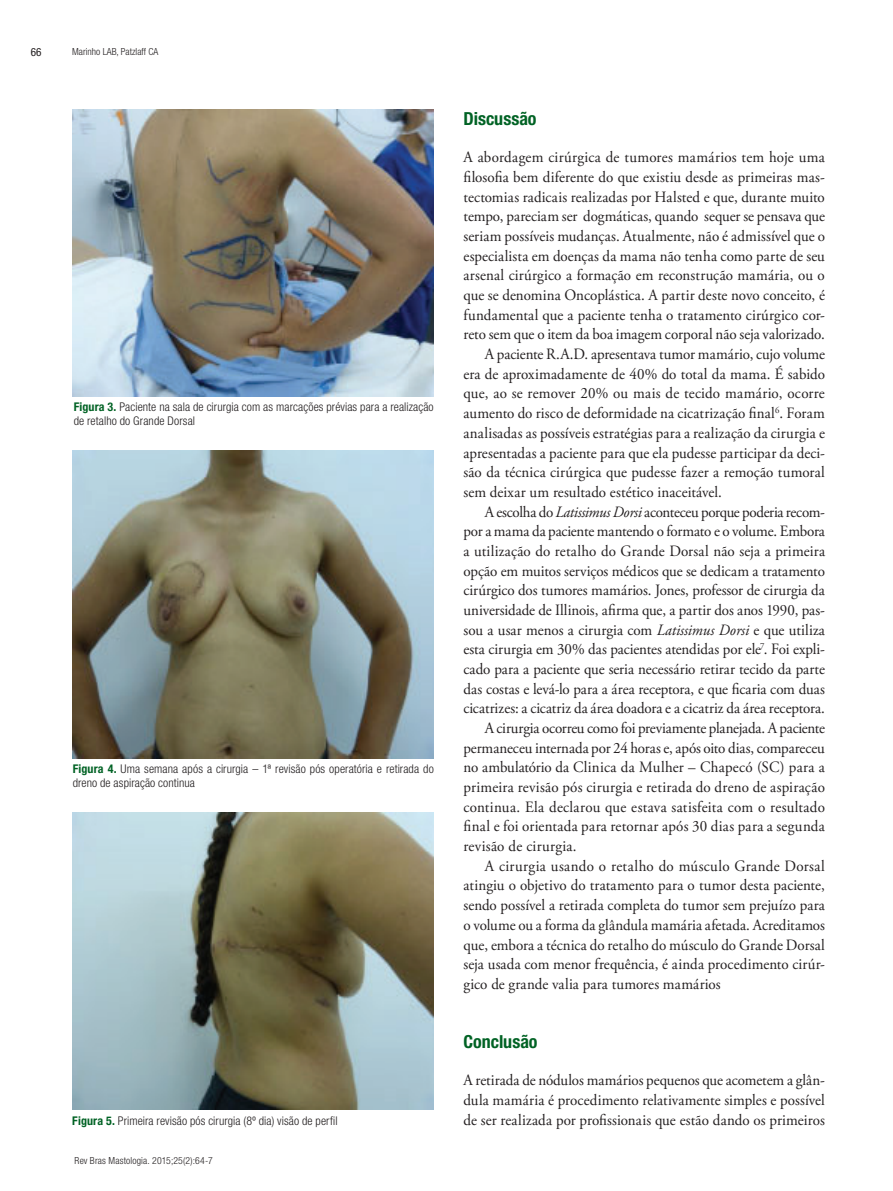
<style>
.page{position:relative;width:893px;height:1191px;background:#fff}
.page>*{position:absolute;margin:0;border:0;box-sizing:border-box;transform-origin:0 0}
.t1{font:700 condensed 18px "Helvetica Neue LT Std";color:#006224}
.t2{font:15.75px/19.6px "Adobe Garamond Pro";letter-spacing:.005em;color:#231f20;text-align:justify;scale:.95 1}
.t3{font:15.75px "Adobe Garamond Pro";letter-spacing:-.015em;color:#231f20;scale:.95 1}
.t4{font:15.75px "Adobe Garamond Pro";letter-spacing:-.02em;color:#231f20;scale:.95 1}
.t5{font:15.75px "Adobe Garamond Pro";letter-spacing:.025em;color:#231f20;scale:.95 1}
.t6{font:300 condensed 12px/14.4px "Helvetica Neue LT Std";letter-spacing:.01em;color:#231f20}
.t7{font:condensed 11.25px "Helvetica Neue LT Std";color:#231f20}
.t8{font:300 condensed 9.75px "Helvetica Neue LT Std";letter-spacing:.01em;color:#231f20}
.s1{font-weight:700;color:#006224}
.s2{font-style:italic}
</style>
<div class="page">
<img style="left:72px;top:109px;width:362px;height:287px">
<img style="left:72px;top:451px;width:362px;height:307px">
<img style="left:72px;top:812px;width:362px;height:297px">
<p class="t7" style="left:31px;top:46px;width:12px">66</p>
<p class="t8" style="left:72px;top:46px;width:88px">Marinho LAB, Patzlaff CA</p>
<p class="t6" style="left:74px;top:399px;width:362px"><span class="s1">Figura 3.</span> Paciente na sala de cirurgia com as marcações prévias para a realização de retalho do Grande Dorsal</p>
<p class="t6" style="left:73px;top:761px;width:363px"><span class="s1">Figura 4.</span> Uma semana após a cirurgia – 1ª revisão pós operatória e retirada do dreno de aspiração continua</p>
<p class="t6" style="left:72px;top:1113px;width:267px"><span class="s1">Figura 5.</span> Primeira revisão pós cirurgia (8º dia) visão de perfil</p>
<p class="t8" style="left:75px;top:1155px;width:140px">Rev Bras Mastologia. 2015;25(2):64-7</p>
<p class="t1" style="left:463px;top:108px;width:75px">Discussão</p>
<p class="t2" style="left:463px;top:148px;width:382px">A abordagem cirúrgica de tumores mamários tem hoje uma</p>
<p class="t2" style="left:463px;top:168px;width:382px">filosofia bem diferente do que existiu desde as primeiras mas-</p>
<p class="t2" style="left:463px;top:187px;width:382px">tectomias radicais realizadas por Halsted e que, durante muito</p>
<p class="t2" style="left:463px;top:207px;width:382px">tempo, pareciam ser dogmáticas, quando sequer se pensava que</p>
<p class="t2" style="left:463px;top:227px;width:382px">seriam possíveis mudanças. Atualmente, não é admissível que o</p>
<p class="t2" style="left:463px;top:246px;width:382px">especialista em doenças da mama não tenha como parte de seu</p>
<p class="t2" style="left:463px;top:266px;width:382px">arsenal cirúrgico a formação em reconstrução mamária, ou o</p>
<p class="t2" style="left:463px;top:286px;width:382px">que se denomina Oncoplástica. A partir deste novo conceito, é</p>
<p class="t2" style="left:463px;top:305px;width:382px">fundamental que a paciente tenha o tratamento cirúrgico cor-</p>
<p class="t2" style="left:463px;top:325px;width:382px">reto sem que o item da boa imagem corporal não seja valorizado.</p>
<p class="t2" style="left:485px;top:345px;width:360px">A paciente R.A.D. apresentava tumor mamário, cujo volume</p>
<p class="t2" style="left:463px;top:364px;width:382px">era de aproximadamente de 40% do total da mama. É sabido</p>
<p class="t2" style="left:463px;top:384px;width:382px">que, ao se remover 20% ou mais de tecido mamário, ocorre</p>
<p class="t2" style="left:463px;top:404px;width:382px">aumento do risco de deformidade na cicatrização final<sup>6</sup>. Foram</p>
<p class="t2" style="left:463px;top:423px;width:382px">analisadas as possíveis estratégias para a realização da cirurgia e</p>
<p class="t2" style="left:463px;top:443px;width:382px">apresentadas a paciente para que ela pudesse participar da deci-</p>
<p class="t2" style="left:463px;top:463px;width:382px">são da técnica cirúrgica que pudesse fazer a remoção tumoral</p>
<p class="t2" style="left:463px;top:482px;width:274px">sem deixar um resultado estético inaceitável.</p>
<p class="t4" style="left:485px;top:502px;width:360px">A escolha do <span class="s2">Latissimus Dorsi</span> aconteceu porque poderia recom-</p>
<p class="t3" style="left:463px;top:522px;width:382px">por a mama da paciente mantendo o formato e o volume. Embora</p>
<p class="t2" style="left:463px;top:541px;width:382px">a utilização do retalho do Grande Dorsal não seja a primeira</p>
<p class="t2" style="left:463px;top:561px;width:382px">opção em muitos serviços médicos que se dedicam a tratamento</p>
<p class="t2" style="left:463px;top:581px;width:382px">cirúrgico dos tumores mamários. Jones, professor de cirurgia da</p>
<p class="t2" style="left:463px;top:600px;width:382px">universidade de Illinois, afirma que, a partir dos anos 1990, pas-</p>
<p class="t2" style="left:463px;top:620px;width:382px">sou a usar menos a cirurgia com <span class="s2">Latissimus Dorsi</span> e que utiliza</p>
<p class="t2" style="left:463px;top:640px;width:382px">esta cirurgia em 30% das pacientes atendidas por ele<sup>7</sup>. Foi expli-</p>
<p class="t2" style="left:463px;top:659px;width:382px">cado para a paciente que seria necessário retirar tecido da parte</p>
<p class="t2" style="left:463px;top:679px;width:382px">das costas e levá-lo para a área receptora, e que ficaria com duas</p>
<p class="t2" style="left:463px;top:699px;width:382px">cicatrizes: a cicatriz da área doadora e a cicatriz da área receptora.</p>
<p class="t3" style="left:485px;top:718px;width:360px">A cirurgia ocorreu como foi previamente planejada. A paciente</p>
<p class="t2" style="left:463px;top:738px;width:382px">permaneceu internada por 24 horas e, após oito dias, compareceu</p>
<p class="t2" style="left:463px;top:758px;width:382px">no ambulatório da Clinica da Mulher – Chapecó (SC) para a</p>
<p class="t2" style="left:463px;top:778px;width:382px">primeira revisão pós cirurgia e retirada do dreno de aspiração</p>
<p class="t2" style="left:463px;top:797px;width:382px">continua. Ela declarou que estava satisfeita com o resultado</p>
<p class="t2" style="left:463px;top:817px;width:382px">final e foi orientada para retornar após 30 dias para a segunda</p>
<p class="t2" style="left:463px;top:837px;width:121px">revisão de cirurgia.</p>
<p class="t5" style="left:485px;top:856px;width:360px">A cirurgia usando o retalho do músculo Grande Dorsal</p>
<p class="t2" style="left:463px;top:876px;width:382px">atingiu o objetivo do tratamento para o tumor desta paciente,</p>
<p class="t2" style="left:463px;top:896px;width:382px">sendo possível a retirada completa do tumor sem prejuízo para</p>
<p class="t2" style="left:463px;top:915px;width:382px">o volume ou a forma da glândula mamária afetada. Acreditamos</p>
<p class="t2" style="left:463px;top:935px;width:382px">que, embora a técnica do retalho do músculo do Grande Dorsal</p>
<p class="t2" style="left:463px;top:955px;width:382px">seja usada com menor frequência, é ainda procedimento cirúr-</p>
<p class="t2" style="left:463px;top:974px;width:272px">gico de grande valia para tumores mamários</p>
<p class="t1" style="left:463px;top:1030px;width:76px">Conclusão</p>
<p class="t2" style="left:463px;top:1071px;width:382px">A retirada de nódulos mamários pequenos que acometem a glân&shy;dula mamária é procedimento relativamente simples e possível de ser realizada por profissionais que estão dando os primeiros</p>
</div>
